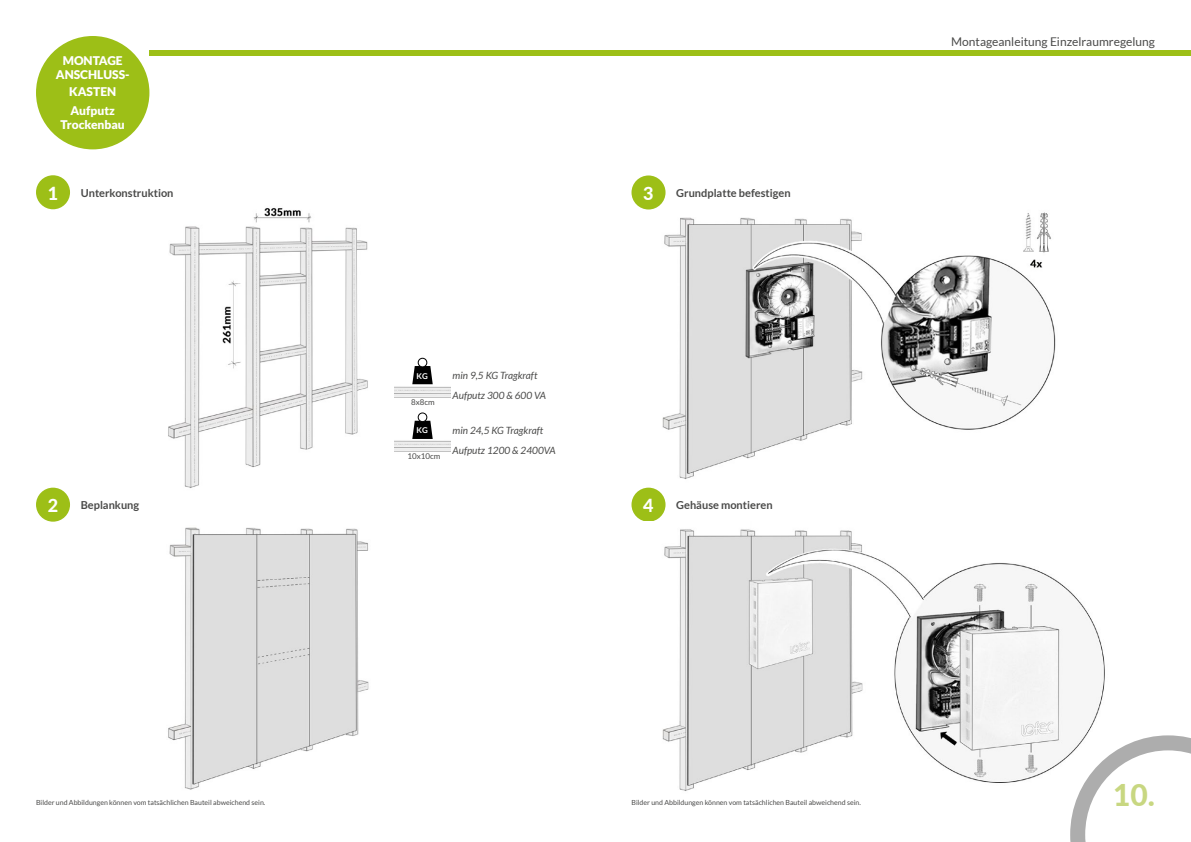
<style>
.page{position:relative;width:1191px;height:842px;background:#fff}
.page>*{position:absolute;margin:0;border:0;box-sizing:border-box;transform-origin:0 0}
.t1{font:800 30px "Lato";color:#c8d781}
.t2{font:800 18px "Lato";color:#fff}
.t3{font:900 12px/14.4px "Lato";color:#fff;text-align:center}
.t4{font:12px "Lato";color:#4a4a49}
.t5{font:700 11px "Lato";color:#4a4a49}
.t6{font:italic 10px/20px "Lato";color:#4a4a49}
.t7{font:8px "Lato";color:#4a4a49}
.t8{font:700 8px "Lato";color:#fff}
.t9{font:7px "Lato";color:#4a4a49}
.s1{font-weight:800;font-size:18px;color:#fff}
</style>
<div class="page">
<img style="left:168px;top:208px;width:283px;height:280px">
<img style="left:395px;top:385px;width:55px;height:14px">
<svg style="left:412px;top:366px;width:21px;height:18px"></svg>
<div style="left:418px;top:358px;width:9px;height:9px;background:#fff;border-radius:50%"></div>
<div style="left:418px;top:358px;width:9px;height:9px;border:1px solid #000;border-radius:50%"></div>
<img style="left:395px;top:440px;width:55px;height:14px">
<svg style="left:412px;top:421px;width:21px;height:18px"></svg>
<div style="left:418px;top:413px;width:9px;height:9px;background:#fff;border-radius:50%"></div>
<div style="left:418px;top:412px;width:9px;height:10px;border:1px solid #000;border-radius:50%"></div>
<div style="left:36px;top:36px;width:113px;height:113px;background:#9dbf17;border-radius:50%"></div>
<div style="left:36px;top:175px;width:34px;height:34px;background:#9dbf17;border-radius:50%"></div>
<div style="left:36px;top:488px;width:34px;height:34px;background:#9dbf17;border-radius:50%"></div>
<img style="left:168px;top:527px;width:201px;height:263px">
<div style="left:149px;top:50px;width:1042px;height:6px;background:#9dbf17"></div>
<img style="left:637px;top:204px;width:419px;height:275px">
<div style="left:631px;top:488px;width:34px;height:34px;background:#9dbf17;border-radius:50%"></div>
<div style="left:631px;top:175px;width:34px;height:34px;background:#9dbf17;border-radius:50%"></div>
<img style="left:644px;top:521px;width:461px;height:270px">
<svg style="left:1070px;top:735px;width:121px;height:107px"></svg>
<h3 class="t4" style="left:951px;top:35px;width:205px">Montageanleitung Einzelraumregelung</h3>
<h3 class="t3" style="left:56px;top:53px;width:75px">MONTAGE<br>ANSCHLUSS-</h3>
<h3 class="t3" style="left:69px;top:82px;width:48px;line-height:18.8px;text-align:left">KASTEN<br>Aufputz</h3>
<h3 class="t3" style="left:61px;top:117px;width:66px">Trockenbau</h3>
<h2 class="t2" style="left:48px;top:180px;width:12px">1</h2>
<h3 class="t5" style="left:81px;top:186px;width:94px">Unterkonstruktion</h3>
<h2 class="t2" style="left:643px;top:180px;width:12px">3</h2>
<h3 class="t5" style="left:676px;top:187px;width:116px">Grundplatte befestigen</h3>
<p class="t8" style="left:416px;top:371px;width:13px">KG</p>
<p class="t7" style="left:411px;top:398px;width:25px">8x8cm</p>
<h3 class="t6" style="left:452px;top:366px;width:95px">min 9,5 KG Tragkraft<br>Aufputz 300 &amp; 600 VA</h3>
<p class="t8" style="left:416px;top:426px;width:13px">KG</p>
<p class="t7" style="left:407px;top:452px;width:34px">10x10cm</p>
<h3 class="t6" style="left:452px;top:421px;width:105px">min 24,5 KG Tragkraft<br>Aufputz 1200 &amp; 2400VA</h3>
<h3 class="t5" style="left:48px;top:499px;width:93px"><span class="s1">2</span> Beplankung</h3>
<h3 class="t5" style="left:643px;top:499px;width:131px"><span class="s1">4</span> Gehäuse montieren</h3>
<p class="t9" style="left:36px;top:799px;width:231px">Bilder und Abbildungen können vom tatsächlichen Bauteil abweichend sein.</p>
<p class="t9" style="left:631px;top:799px;width:231px">Bilder und Abbildungen können vom tatsächlichen Bauteil abweichend sein.</p>
<h1 class="t1" style="left:1113px;top:773px;width:43px">10.</h1>
</div>
